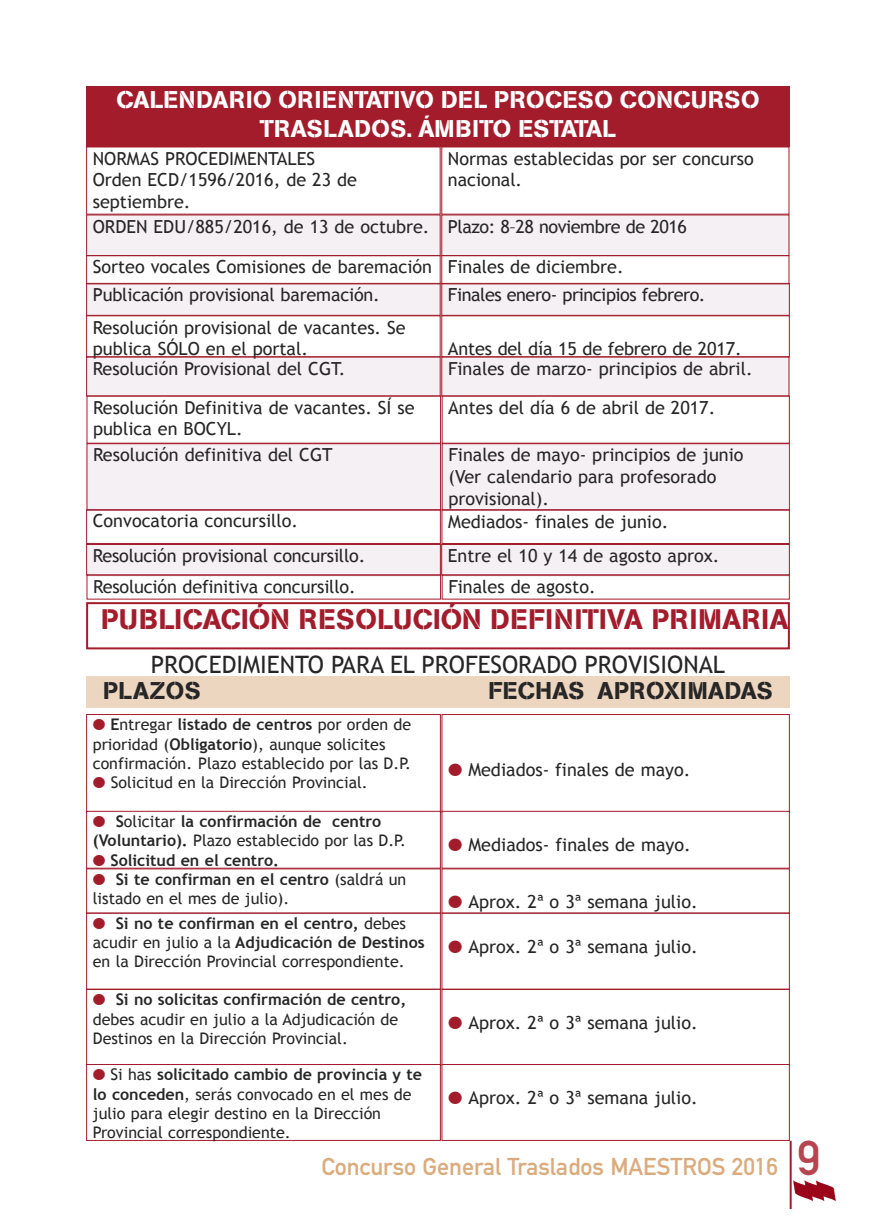
<style>
.page{position:relative;width:876px;height:1227px;background:#fff}
.page>*{position:absolute;margin:0;border:0;box-sizing:border-box;transform-origin:0 0}
.t1{font:28px "AG Book Stencil";letter-spacing:.02em;color:#a31c2b}
.t2{font:24px/28.8px "AG Book Stencil";letter-spacing:.02em;color:#fff;text-align:center}
.t3{font:24px "Trebuchet MS";color:#272627}
.t4{font:24px "DIN Mittelschrift Alternate";color:#daab7c}
.t5{font:24px "AG Book Stencil";letter-spacing:.02em;color:#272627}
.t6{font:18px/21.6px "Trebuchet MS";color:#272627}
.t7{font:18px/27.8px "Trebuchet MS";letter-spacing:-.025em;color:#272627}
.t8{font:16px/19.2px "Trebuchet MS";color:#272627}
.t9{font:700 16px/19.2px "Trebuchet MS";color:#272627}
.s1{color:#a31c2b}
.s2{font-weight:700}
.s3{font-weight:400}
.s4{font-size:48px;color:#b44551}
</style>
<div class="page">
<div style="left:86px;top:676px;width:703px;height:32px;background:#edd6bf"></div>
<div style="left:86px;top:714px;width:354px;height:99px;border:1px solid #a31c2b"></div>
<div style="left:441px;top:714px;width:348px;height:99px;border:1px solid #a31c2b"></div>
<div style="left:86px;top:811px;width:354px;height:57px;border:1px solid #a31c2b"></div>
<div style="left:441px;top:811px;width:348px;height:57px;border:1px solid #a31c2b"></div>
<div style="left:86px;top:868px;width:354px;height:45px;border:1px solid #a31c2b"></div>
<div style="left:441px;top:868px;width:348px;height:45px;border:1px solid #a31c2b"></div>
<div style="left:86px;top:912px;width:354px;height:77px;border:1px solid #a31c2b"></div>
<div style="left:441px;top:912px;width:348px;height:77px;border:1px solid #a31c2b"></div>
<div style="left:86px;top:989px;width:354px;height:77px;border:1px solid #a31c2b"></div>
<div style="left:441px;top:989px;width:348px;height:76px;border:1px solid #a31c2b"></div>
<div style="left:86px;top:1064px;width:354px;height:77px;border:1px solid #a31c2b"></div>
<div style="left:441px;top:1064px;width:348px;height:77px;border:1px solid #a31c2b"></div>
<div style="left:86px;top:602px;width:703px;height:47px;border:2px solid #a31c2b"></div>
<img style="left:793px;top:1180px;width:43px;height:21px">
<hr style="left:789px;top:1141px;width:2px;height:68px;background:#a31c2b">
<div style="left:86px;top:357px;width:703px;height:37px;background:#f4f0f4"></div>
<div style="left:86px;top:283px;width:703px;height:33px;background:#f4f0f4"></div>
<div style="left:86px;top:216px;width:703px;height:39px;background:#f4f0f4"></div>
<div style="left:86px;top:86px;width:703px;height:60px;background:#a31c2b"></div>
<div style="left:86px;top:146px;width:354px;height:69px;border:1px solid #a31c2b"></div>
<div style="left:86px;top:214px;width:354px;height:42px;border:1px solid #a31c2b"></div>
<div style="left:86px;top:255px;width:354px;height:29px;border:1px solid #a31c2b"></div>
<div style="left:86px;top:283px;width:354px;height:33px;border:1px solid #a31c2b"></div>
<div style="left:86px;top:315px;width:354px;height:42px;border:1px solid #a31c2b"></div>
<div style="left:86px;top:356px;width:354px;height:40px;border:1px solid #a31c2b"></div>
<div style="left:441px;top:146px;width:348px;height:69px;border:1px solid #a31c2b"></div>
<div style="left:441px;top:214px;width:348px;height:42px;border:1px solid #a31c2b"></div>
<div style="left:441px;top:255px;width:348px;height:29px;border:1px solid #a31c2b"></div>
<div style="left:441px;top:283px;width:348px;height:33px;border:1px solid #a31c2b"></div>
<div style="left:441px;top:315px;width:348px;height:42px;border:1px solid #a31c2b"></div>
<div style="left:441px;top:356px;width:348px;height:40px;border:1px solid #a31c2b"></div>
<div style="left:86px;top:545px;width:703px;height:31px;background:#f4f0f4"></div>
<div style="left:86px;top:444px;width:701px;height:67px;background:#f4f0f4"></div>
<div style="left:86px;top:395px;width:355px;height:49px;border:1px solid #a31c2b"></div>
<div style="left:86px;top:443px;width:355px;height:67px;border:1px solid #a31c2b"></div>
<div style="left:86px;top:509px;width:354px;height:35px;border:1px solid #a31c2b"></div>
<div style="left:86px;top:544px;width:354px;height:31px;border:1px solid #a31c2b"></div>
<div style="left:441px;top:395px;width:348px;height:49px;border:1px solid #a31c2b"></div>
<div style="left:441px;top:443px;width:348px;height:67px;border:1px solid #a31c2b"></div>
<div style="left:441px;top:509px;width:348px;height:35px;border:1px solid #a31c2b"></div>
<div style="left:441px;top:544px;width:348px;height:31px;border:1px solid #a31c2b"></div>
<div style="left:86px;top:574px;width:355px;height:25px;border:1px solid #a31c2b"></div>
<div style="left:441px;top:574px;width:348px;height:25px;border:1px solid #a31c2b"></div>
<h2 class="t2" style="left:116px;top:87px;width:644px">CALENDARIO ORIENTATIVO DEL PROCESO CONCURSO<br>TRASLADOS. ÁMBITO ESTATAL</h2>
<p class="t6" style="left:93px;top:147px;width:265px">NORMAS PROCEDIMENTALES<br>Orden ECD/1596/2016, de 23 de septiembre.</p>
<p class="t6" style="left:93px;top:215px;width:338px">ORDEN EDU/885/2016, de 13 de octubre.</p>
<p class="t6" style="left:93px;top:253px;width:341px;line-height:27.8px">Sorteo vocales Comisiones de baremación<br>Publicación provisional baremación.</p>
<p class="t6" style="left:93px;top:316px;width:314px">Resolución provisional de vacantes. Se publica SÓLO en el portal.</p>
<p class="t6" style="left:93px;top:357px;width:254px">Resolución Provisional del CGT.</p>
<p class="t6" style="left:447px;top:147px;width:307px">Normas establecidas por ser concurso nacional.</p>
<p class="t7" style="left:447px;top:212px;width:240px">Plazo: 8–28 noviembre de 2016</p>
<p class="t7" style="left:447px;top:253px;width:259px">Finales de diciembre.<br>Finales enero- principios febrero.</p>
<p class="t6" style="left:447px;top:339px;width:306px;line-height:19.6px">Antes del día 15 de febrero de 2017.<br>Finales de marzo- principios de abril.</p>
<p class="t6" style="left:93px;top:396px;width:323px">Resolución Definitiva de vacantes. SÍ se publica en BOCYL.</p>
<p class="t6" style="left:93px;top:444px;width:241px">Resolución definitiva del CGT</p>
<p class="t6" style="left:93px;top:503px;width:274px;line-height:34.8px">Convocatoria concursillo.<br>Resolución provisional concursillo.</p>
<p class="t6" style="left:448px;top:396px;width:268px">Antes del día 6 de abril de 2017.</p>
<p class="t6" style="left:448px;top:444px;width:297px">Finales de mayo- principios de junio (Ver calendario para profesorado provisional).<br>Mediados- finales de junio.</p>
<p class="t6" style="left:447px;top:545px;width:273px">Entre el 10 y 14 de agosto aprox.</p>
<p class="t6" style="left:93px;top:575px;width:264px">Resolución definitiva concursillo.</p>
<p class="t6" style="left:448px;top:575px;width:149px">Finales de agosto.</p>
<h1 class="t1" style="left:101px;top:609px;width:688px">PUBLICACIÓN RESOLUCIÓN DEFINITIVA PRIMARIA</h1>
<h2 class="t3" style="left:151px;top:650px;width:575px">PROCEDIMIENTO PARA EL PROFESORADO PROVISIONAL</h2>
<h2 class="t5" style="left:103px;top:681px;width:99px">PLAZOS</h2>
<h2 class="t5" style="left:488px;top:681px;width:286px">FECHAS APROXIMADAS</h2>
<p class="t8" style="left:93px;top:715px;width:320px"><span class="s1">●</span> <span class="s2">E</span>ntregar <span class="s2">listado de centros</span> por orden de prioridad (<span class="s2">Obligatorio</span>), aunque solicites confirmación. Plazo establecido por las D.P.</p>
<p class="t8" style="left:93px;top:772px;width:276px"><span class="s1">●</span> Solicitud en la Dirección Provincial.</p>
<p class="t6" style="left:448px;top:758px;width:244px"><span class="s1">●</span> Mediados- finales de mayo.</p>
<p class="t9" style="left:93px;top:812px;width:314px"><span class="s1">●</span> S<span class="s3">olicitar</span> la confirmación de centro (Voluntario). <span class="s3">Plazo establecido por las D.P.</span></p>
<p class="t9" style="left:93px;top:850px;width:188px"><span class="s1">●</span> Solicitud en el centro.</p>
<p class="t8" style="left:93px;top:869px;width:315px"><span class="s1">●</span> <span class="s2">Si te confirman en el centro</span> (saldrá un listado en el mes de julio).</p>
<p class="t8" style="left:93px;top:913px;width:333px"><span class="s1">●</span> <span class="s2">Si no te confirman en el centro,</span> debes acudir en julio a la <span class="s2">Adjudicación de Destinos </span>en la Dirección Provincial correspondiente.</p>
<p class="t8" style="left:93px;top:990px;width:315px"><span class="s1">●</span> <span class="s2">Si no solicitas confirmación de centro, </span>debes acudir en julio a la Adjudicación de<br>Destinos en la Dirección Provincial.</p>
<p class="t6" style="left:448px;top:833px;width:244px"><span class="s1">●</span> Mediados- finales de mayo.</p>
<p class="t6" style="left:448px;top:891px;width:251px"><span class="s1">●</span> Aprox. 2ª o 3ª semana julio.</p>
<p class="t6" style="left:448px;top:935px;width:251px"><span class="s1">●</span> Aprox. 2ª o 3ª semana julio.</p>
<p class="t6" style="left:448px;top:1011px;width:251px"><span class="s1">●</span> Aprox. 2ª o 3ª semana julio.</p>
<p class="t8" style="left:93px;top:1065px;width:330px"><span class="s1">●</span> Si has <span class="s2">solicitado cambio de provincia y te lo conceden</span>, serás convocado en el mes de julio para elegir destino en la Dirección Provincial correspondiente.</p>
<p class="t6" style="left:448px;top:1086px;width:251px"><span class="s1">●</span> Aprox. 2ª o 3ª semana julio.</p>
<h2 class="t4" style="left:321px;top:1158px;width:500px">Concurso General Traslados MAESTROS 2016 <span class="s4">9</span></h2>
</div>
